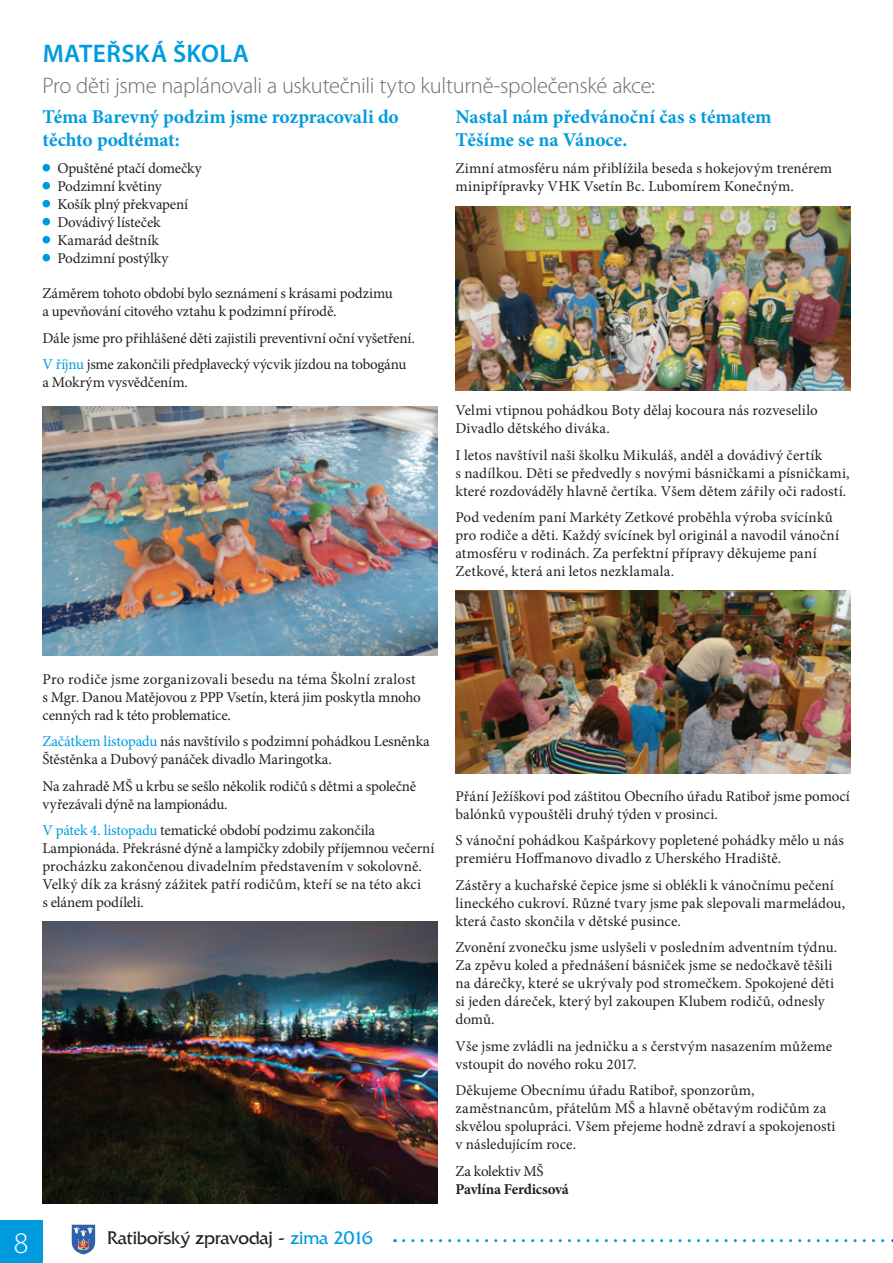
<style>
.page{position:relative;width:893px;height:1263px;background:#fff}
.page>*{position:absolute;margin:0;border:0;box-sizing:border-box;transform-origin:0 0}
.t1{font:300 30px "Myriad Pro";color:#fff}
.t2{font:600 25.5px "Myriad Pro";letter-spacing:.015em;color:#009bde}
.t3{font:300 22.5px "Myriad Pro";letter-spacing:-.015em;color:#6c6d70}
.t4{font:700 19.5px/23.4px "Minion Pro";letter-spacing:-.005em;color:#009bde}
.t5{font:18.9px "France";letter-spacing:-.015em;color:#231f20}
.t6{font:15px/18px "Minion Pro";color:#231f20}
.t7{font:700 15px "Minion Pro";letter-spacing:-.015em;color:#231f20}
.t8{font:15px "Minion Pro";letter-spacing:-.02em;color:#231f20}
.s1{color:#009bde}
</style>
<div class="page">
<hr style="left:892px;top:0;width:1px;height:1263px;background:#231f20">
<img style="left:0;top:163px;width:892px;height:1100px">
<h2 class="t2" style="left:43px;top:37px;width:208px">MATEŘSKÁ ŠKOLA</h2>
<h3 class="t3" style="left:43px;top:73px;width:614px">Pro děti jsme naplánovali a uskutečnili tyto kulturně-společenské akce:</h3>
<h3 class="t4" style="left:43px;top:104px;width:358px">Téma Barevný podzim jsme rozpracovali do těchto podtémat:</h3>
<p class="t6" style="left:57px;top:159px;width:146px">Opuštěné ptačí domečky<br>Podzimní květiny<br>Košík plný překvapení<br>Dovádivý lísteček<br>Kamarád deštník<br>Podzimní postýlky</p>
<p class="t6" style="left:43px;top:284px;width:352px">Záměrem tohoto období bylo seznámení s krásami podzimu a upevňování citového vztahu k podzimní přírodě.</p>
<p class="t6" style="left:43px;top:324px;width:374px;line-height:26.5px">Dále jsme pro přihlášené děti zajistili preventivní oční vyšetření.<br><span class="s1">V říjnu</span> jsme zakončili předplavecký výcvik jízdou na tobogánu</p>
<p class="t6" style="left:43px;top:373px;width:147px">a Mokrým vysvědčením.</p>
<h3 class="t4" style="left:455px;top:104px;width:318px">Nastal nám předvánoční čas s tématem<br>Těšíme se na Vánoce.</h3>
<p class="t6" style="left:455px;top:159px;width:378px">Zimní atmosféru nám přiblížila beseda s hokejovým trenérem minipřípravky VHK Vsetín Bc. Lubomírem Konečným.</p>
<p class="t6" style="left:455px;top:401px;width:364px">Velmi vtipnou pohádkou Boty dělaj kocoura nás rozveselilo<br>Divadlo dětského diváka.</p>
<p class="t6" style="left:455px;top:446px;width:395px">I letos navštívil naši školku Mikuláš, anděl a dovádivý čertík<br>s nadílkou. Děti se předvedly s novými básničkami a písničkami, které rozdováděly hlavně čertíka. Všem dětem zářily oči radostí.</p>
<p class="t6" style="left:455px;top:508px;width:385px">Pod vedením paní Markéty Zetkové proběhla výroba svícínků pro rodiče a děti. Každý svícínek byl originál a navodil vánoční atmosféru v rodinách. Za perfektní přípravy děkujeme paní Zetkové, která ani letos nezklamala.</p>
<p class="t6" style="left:43px;top:670px;width:380px">Pro rodiče jsme zorganizovali besedu na téma Školní zralost s Mgr. Danou Matějovou z PPP Vsetín, která jim poskytla mnoho cenných rad k této problematice.</p>
<p class="t6" style="left:43px;top:732px;width:389px"><span class="s1">Začátkem listopadu</span> nás navštívilo s podzimní pohádkou Lesněnka<br>Štěstěnka a Dubový panáček divadlo Maringotka.</p>
<p class="t6" style="left:43px;top:777px;width:375px">Na zahradě MŠ u krbu se sešlo několik rodičů s dětmi a společně vyřezávali dýně na lampionádu.</p>
<p class="t6" style="left:43px;top:821px;width:393px"><span class="s1">V pátek 4. listopadu</span> tematické období podzimu zakončila Lampionáda. Překrásné dýně a lampičky zdobily příjemnou večerní procházku zakončenou divadelním představením v sokolovně.<br>Velký dík za krásný zážitek patří rodičům, kteří se na této akci<br>s elánem podíleli.</p>
<h1 class="t1" style="left:14px;top:1226px;width:16px">8</h1>
<p class="t5" style="left:107px;top:1228px;width:267px">Ratibořský zpravodaj - <span class="s1">zima 2016</span></p>
<p class="t6" style="left:455px;top:787px;width:396px">Přání Ježíškovi pod záštitou Obecního úřadu Ratiboř jsme pomocí balónků vypouštěli druhý týden v prosinci.</p>
<p class="t6" style="left:455px;top:831px;width:390px">S vánoční pohádkou Kašpárkovy popletené pohádky mělo u nás premiéru Hoffmanovo divadlo z Uherského Hradiště.</p>
<p class="t6" style="left:455px;top:876px;width:391px">Zástěry a kuchařské čepice jsme si oblékli k vánočnímu pečení lineckého cukroví. Různé tvary jsme pak slepovali marmeládou, která často skončila v dětské pusince.</p>
<p class="t6" style="left:455px;top:938px;width:383px">Zvonění zvonečku jsme uslyšeli v posledním adventním týdnu.<br>Za zpěvu koled a přednášení básniček jsme se nedočkavě těšili na dárečky, které se ukrývaly pod stromečkem. Spokojené děti si jeden dáreček, který byl zakoupen Klubem rodičů, odnesly domů.</p>
<p class="t6" style="left:455px;top:1037px;width:378px">Vše jsme zvládli na jedničku a s čerstvým nasazením můžeme vstoupit do nového roku 2017.</p>
<p class="t6" style="left:455px;top:1081px;width:382px">Děkujeme Obecnímu úřadu Ratiboř, sponzorům, zaměstnancům, přátelům MŠ a hlavně obětavým rodičům za skvělou spolupráci. Všem přejeme hodně zdraví a spokojenosti v následujícím roce.</p>
<p class="t8" style="left:455px;top:1161px;width:90px">Za kolektiv MŠ</p>
<p class="t7" style="left:455px;top:1178px;width:115px">Pavlína Ferdicsová</p>
</div>
